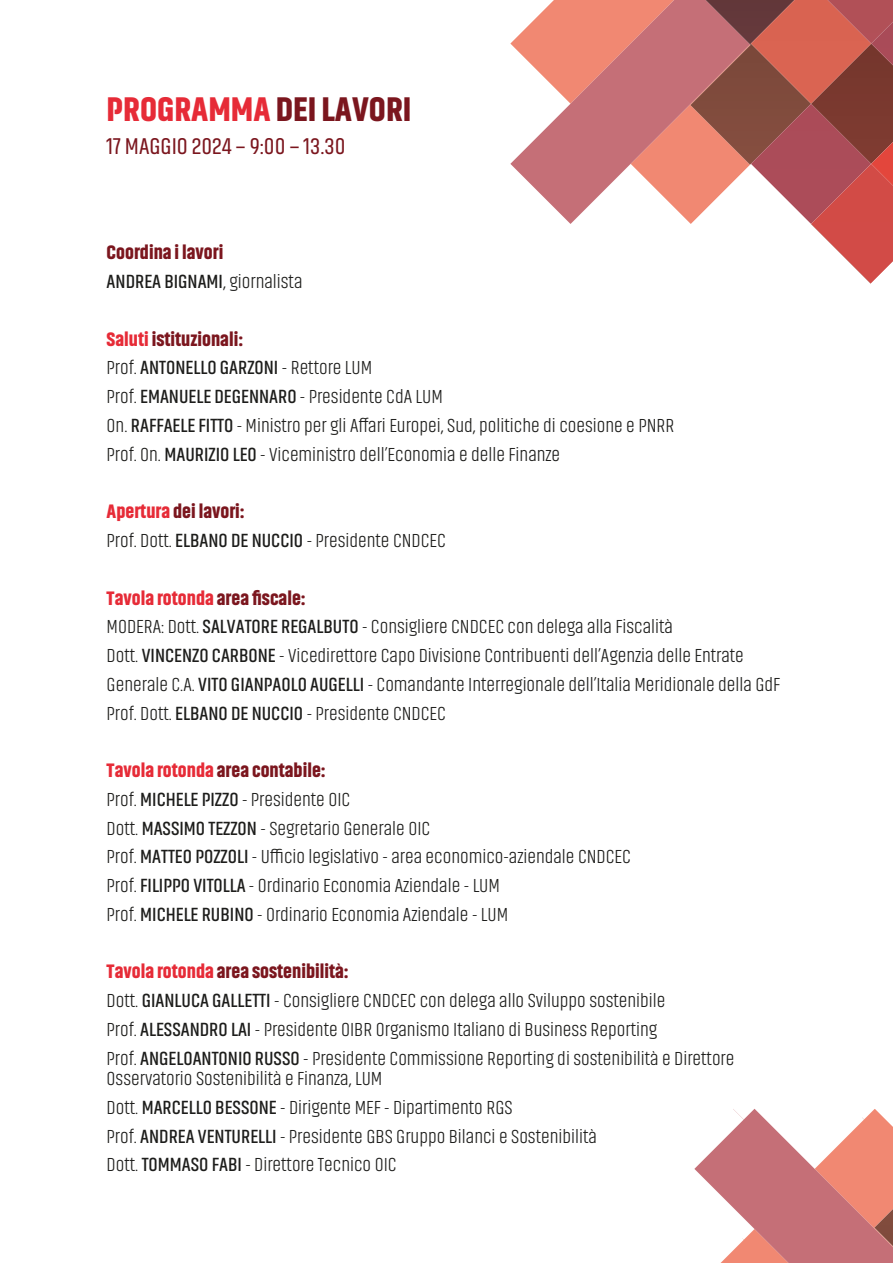
<style>
.page{position:relative;width:893px;height:1263px;background:#fff}
.page>*{position:absolute;margin:0;border:0;box-sizing:border-box;transform-origin:0 0}
.t1{font:900 34.2px "Akhand";color:#e62b37}
.t2{font:23.4px "Akhand";color:#7b161e}
.t3{font:300 19.5px/28.8px "Akhand";color:#1d1d1b}
.t4{font:900 19.5px/28.8px "Akhand";color:#7b161e}
.s1{color:#7b161e}
.s2{font-weight:600;color:#1d1d1b}
.s3{font-weight:300;color:#1d1d1b}
.s4{font-weight:900;color:#e62b37}
.s5{font-weight:900;color:#7b161e}
.s6{font-weight:600}
</style>
<div class="page">
<svg style="left:510px;top:0;width:383px;height:1263px;background:#c47671"></svg>
<svg style="left:510px;top:171px;width:383px;height:1076px"></svg>
<h1 class="t1" style="left:107px;top:90px;width:306px">PROGRAMMA <span class="s1">DEI LAVORI</span></h1>
<p class="t2" style="left:107px;top:134px;width:240px">17 MAGGIO 2024 – 9:00 – 13.30</p>
<p class="t4" style="left:107px;top:238px;width:197px">Coordina i lavori<br><span class="s2">ANDREA BIGNAMI</span><span class="s3">, giornalista</span></p>
<p class="t3" style="left:107px;top:325px;width:569px"><span class="s4">Saluti</span> <span class="s5">istituzionali:<br></span>Prof. <span class="s6">ANTONELLO GARZONI</span> - Rettore LUM<br>Prof. <span class="s6">EMANUELE DEGENNARO</span> - Presidente CdA LUM<br>On. <span class="s6">RAFFAELE FITTO</span> - Ministro per gli Affari Europei, Sud, politiche di coesione e PNRR Prof. On. <span class="s6">MAURIZIO LEO</span> - Viceministro dell’Economia e delle Finanze</p>
<p class="t3" style="left:107px;top:497px;width:341px"><span class="s4">Apertura</span> <span class="s5">dei lavori:<br></span>Prof. Dott. <span class="s6">ELBANO DE NUCCIO</span> - Presidente CNDCEC</p>
<p class="t3" style="left:107px;top:584px;width:675px"><span class="s4">Tavola rotonda</span> <span class="s5">area fiscale:<br></span>MODERA: Dott. <span class="s6">SALVATORE REGALBUTO</span> - Consigliere CNDCEC con delega alla Fiscalità<br>Dott. <span class="s6">VINCENZO CARBONE</span> - Vicedirettore Capo Divisione Contribuenti dell’Agenzia delle Entrate Generale C.A. <span class="s6">VITO GIANPAOLO AUGELLI</span> - Comandante Interregionale dell’Italia Meridionale della GdF Prof. Dott. <span class="s6">ELBANO DE NUCCIO</span> - Presidente CNDCEC</p>
<p class="t3" style="left:107px;top:756px;width:526px"><span class="s4">Tavola rotonda</span> <span class="s5">area contabile:<br></span>Prof. <span class="s6">MICHELE PIZZO</span> - Presidente OIC<br>Dott. <span class="s6">MASSIMO TEZZON</span> - Segretario Generale OIC<br>Prof. <span class="s6">MATTEO POZZOLI</span> - Ufficio legislativo - area economico-aziendale CNDCEC Prof. <span class="s6">FILIPPO VITOLLA</span> - Ordinario Economia Aziendale - LUM<br>Prof. <span class="s6">MICHELE RUBINO</span> - Ordinario Economia Aziendale - LUM</p>
<p class="t3" style="left:107px;top:957px;width:629px"><span class="s4">Tavola rotonda</span> <span class="s5">area sostenibilità:<br></span>Dott. <span class="s6">GIANLUCA GALLETTI</span> - Consigliere CNDCEC con delega allo Sviluppo sostenibile<br>Prof. <span class="s6">ALESSANDRO LAI</span> - Presidente OIBR Organismo Italiano di Business Reporting<br>Prof. <span class="s6">ANGELOANTONIO RUSSO</span> - Presidente Commissione Reporting di sostenibilità e Direttore</p>
<p class="t3" style="left:107px;top:1064px;width:492px">Osservatorio Sostenibilità e Finanza, LUM<br>Dott. <span class="s6">MARCELLO BESSONE</span> - Dirigente MEF - Dipartimento RGS<br>Prof. <span class="s6">ANDREA VENTURELLI</span> - Presidente GBS Gruppo Bilanci e Sostenibilità Dott. <span class="s6">TOMMASO FABI</span> - Direttore Tecnico OIC</p>
</div>
